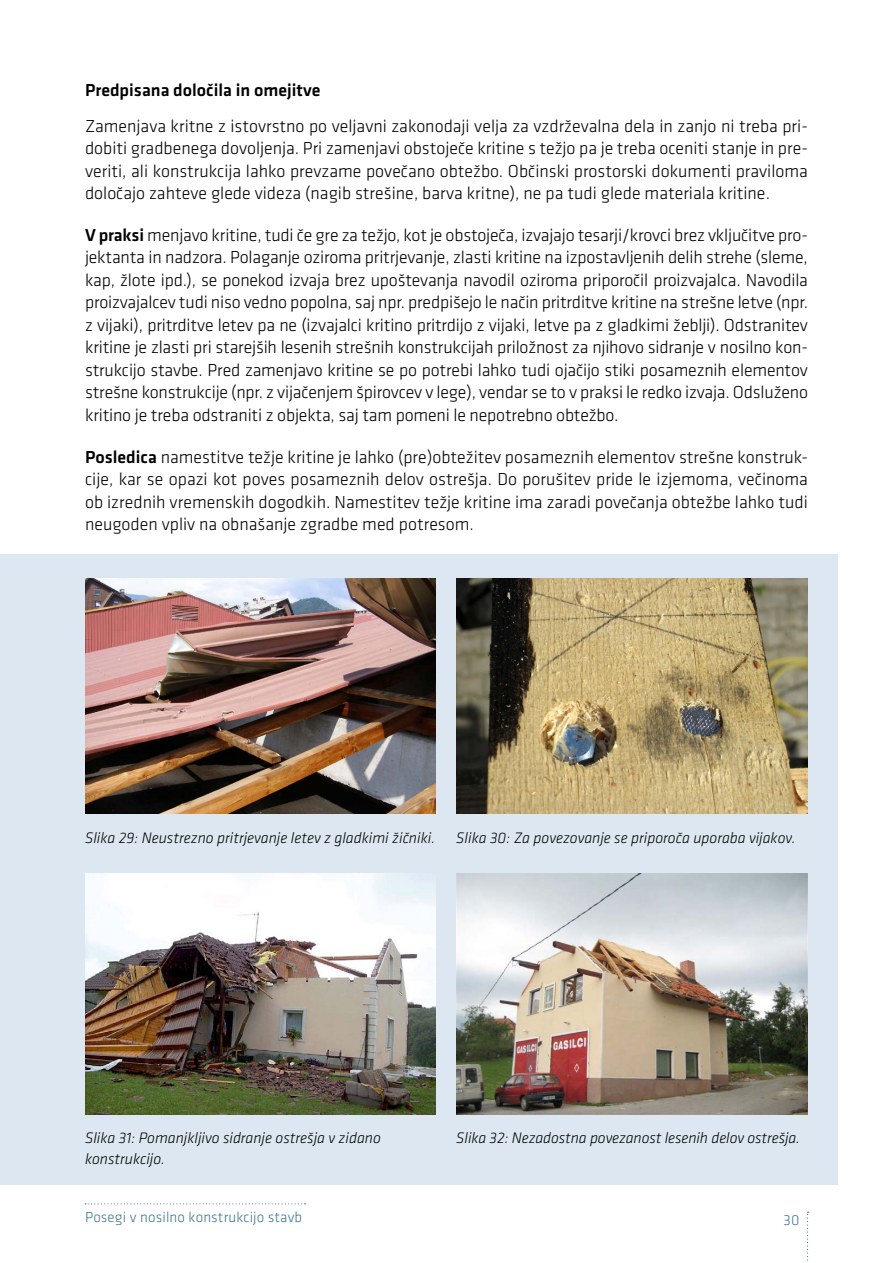
<style>
.page{position:relative;width:893px;height:1263px;background:#fff}
.page>*{position:absolute;margin:0;border:0;box-sizing:border-box;transform-origin:0 0}
.t1{font:300 18px/22.5px "Klavika CH";color:#000;text-align:justify}
.t2{font:500 18px "Klavika CH";color:#000}
.t3{font:italic 300 15.75px/21px "Klavika CH";color:#000}
.t4{font:300 15px "Klavika CH";letter-spacing:.01em;color:#417792}
.s1{font-weight:500}
</style>
<div class="page">
<div style="left:0;top:554px;width:838px;height:630px;background:#dce7f1"></div>
<img style="left:85px;top:578px;width:351px;height:235px">
<img style="left:85px;top:873px;width:351px;height:241px">
<img style="left:456px;top:578px;width:351px;height:235px">
<img style="left:456px;top:873px;width:351px;height:242px">
<svg style="left:85px;top:1203px;width:220px;height:1px"></svg>
<svg style="left:807px;top:1211px;width:1px;height:50px"></svg>
<p class="t2" style="left:85px;top:78px;width:237px">Predpisana določila in omejitve</p>
<p class="t1" style="left:85px;top:114px;width:724px">Zamenjava kritne z istovrstno po veljavni zakonodaji velja za vzdrževalna dela in zanjo ni treba pri&shy;dobiti gradbenega dovoljenja. Pri zamenjavi obstoječe kritine s težjo pa je treba oceniti stanje in pre&shy;veriti, ali konstrukcija lahko prevzame povečano obtežbo. Občinski prostorski dokumenti praviloma določajo zahteve glede videza (nagib strešine, barva kritne), ne pa tudi glede materiala kritine.</p>
<p class="t1" style="left:85px;top:223px;width:724px"><span class="s1">V praksi</span> menjavo kritine, tudi če gre za težjo, kot je obstoječa, izvajajo tesarji/krovci brez vključitve pro&shy;jektanta in nadzora. Polaganje oziroma pritrjevanje, zlasti kritine na izpostavljenih delih strehe (sleme, kap, žlote ipd.), se ponekod izvaja brez upoštevanja navodil oziroma priporočil proizvajalca. Navodila proizvajalcev tudi niso vedno popolna, saj npr. predpišejo le način pritrditve kritine na strešne letve (npr. z vijaki), pritrditve letev pa ne (izvajalci kritino pritrdijo z vijaki, letve pa z gladkimi žeblji). Odstranitev kritine je zlasti pri starejših lesenih strešnih konstrukcijah priložnost za njihovo sidranje v nosilno kon&shy;strukcijo stavbe. Pred zamenjavo kritine se po potrebi lahko tudi ojačijo stiki posameznih elementov strešne konstrukcije (npr. z vijačenjem špirovcev v lege), vendar se to v praksi le redko izvaja. Odsluženo kritino je treba odstraniti z objekta, saj tam pomeni le nepotrebno obtežbo.</p>
<p class="t1" style="left:85px;top:445px;width:724px"><span class="s1">Posledica</span> namestitve težje kritine je lahko (pre)obtežitev posameznih elementov strešne konstruk&shy;cije, kar se opazi kot poves posameznih delov ostrešja. Do porušitev pride le izjemoma, večinoma ob izrednih vremenskih dogodkih. Namestitev težje kritine ima zaradi povečanja obtežbe lahko tudi neugoden vpliv na obnašanje zgradbe med potresom.</p>
<p class="t3" style="left:85px;top:827px;width:352px">Slika 29: Neustrezno pritrjevanje letev z gladkimi žičniki.</p>
<p class="t3" style="left:456px;top:827px;width:341px">Slika 30: Za povezovanje se priporoča uporaba vijakov.</p>
<p class="t3" style="left:85px;top:1127px;width:297px">Slika 31: Pomanjkljivo sidranje ostrešja v zidano konstrukcijo.</p>
<p class="t3" style="left:456px;top:1127px;width:345px">Slika 32: Nezadostna povezanost lesenih delov ostrešja.</p>
<p class="t4" style="left:85px;top:1208px;width:219px">Posegi v nosilno konstrukcijo stavb</p>
<p class="t4" style="left:783px;top:1211px;width:17px">30</p>
</div>
